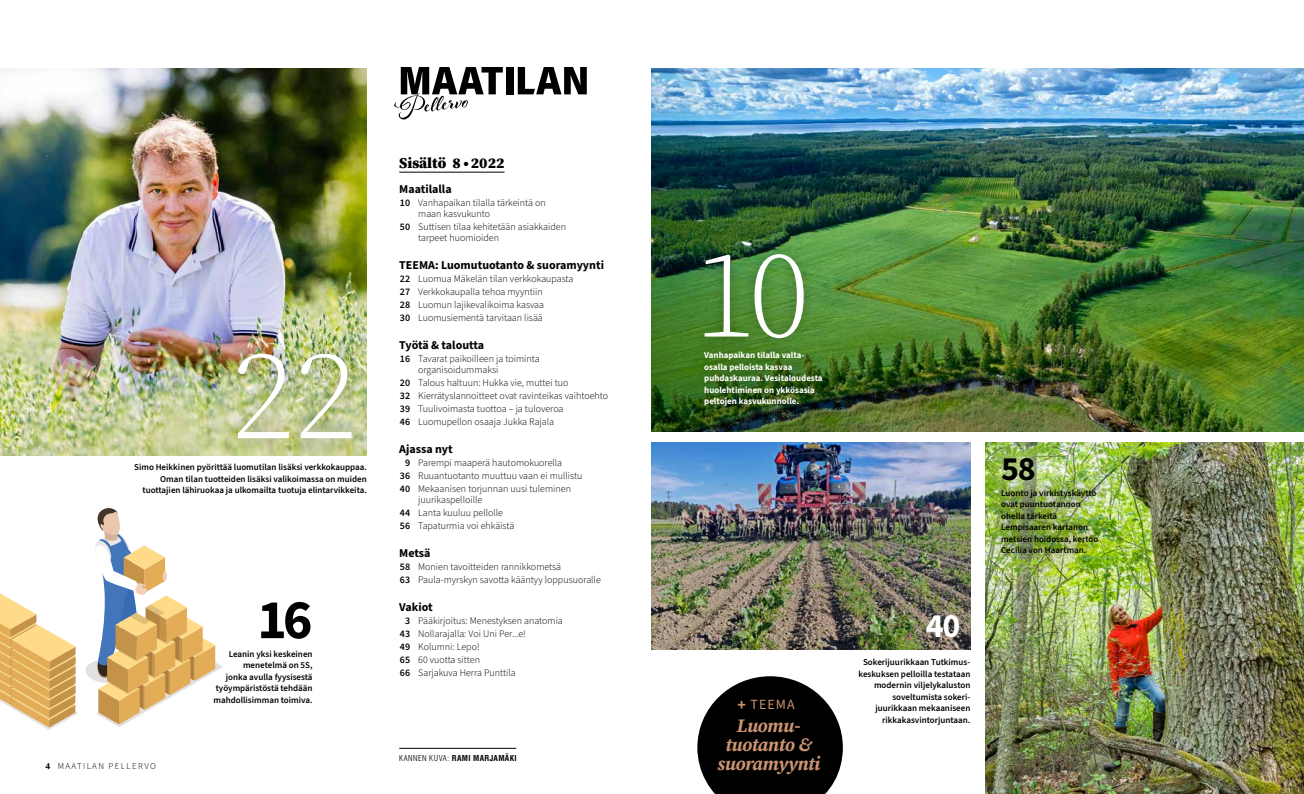
<style>
.page{position:relative;width:1304px;height:794px;background:#fff}
.page>*{position:absolute;margin:0;border:0;box-sizing:border-box;transform-origin:0 0}
.t1{font:300 127px "Source Serif 4";color:#fff}
.t2{font:300 124.1px "Source Serif 4";color:#fff}
.t3{font:700 56px "Source Sans 3";color:#000}
.t4{font:700 34px "Source Sans 3";color:#fff}
.t5{font:700 34px "Source Sans 3";color:#000}
.t6{font:italic 700 19px/19px "Source Serif 4";letter-spacing:-.02em;color:#ca9371;text-align:center}
.t7{font:900 15px "Source Serif 4";color:#000}
.t8{font:14px "Source Sans 3";letter-spacing:.08em;color:#ca9371}
.t9{font:700 12px "Source Sans 3";color:#000}
.t10{font:700 12px "Source Sans 3";letter-spacing:-.02em;color:#000}
.t11{font:300 10px/13px "Source Sans 3";color:#000}
.t12{font:600 9px/11.5px "Source Sans 3";color:#000;text-align:right}
.t13{font:700 9px/11.5px "Source Sans 3";color:#fff}
.t14{font:300 9px "Source Sans 3";letter-spacing:.15em;color:#000}
.t15{font:700 condensed 8px "Helvetica LT Std";letter-spacing:.04em;color:#000}
.s1{font-family:"Source Serif 4";font-weight:700}
.s2{font-weight:600}
.s3{font-weight:300}
.s4{font-weight:700;font-size:16px}
</style>
<div class="page">
<div style="left:506px;top:67px;width:7px;height:27px;background:#000"></div>
<svg style="left:518px;top:67px;width:69px;height:27px"></svg>
<svg style="left:394px;top:67px;width:109px;height:53px"></svg>
<hr style="left:399px;top:748px;width:117px;height:1px;background:#000">
<svg style="left:697px;top:676px;width:146px;height:118px"></svg>
<hr style="left:399px;top:172px;width:105px;height:1px;background:#000">
<img style="left:0;top:68px;width:367px;height:387px">
<img style="left:652px;top:68px;width:652px;height:363px">
<img style="left:985px;top:442px;width:319px;height:352px">
<img style="left:652px;top:442px;width:318px;height:207px">
<svg style="left:86px;top:508px;width:137px;height:219px"></svg>
<svg style="left:0;top:593px;width:78px;height:137px"></svg>
<div style="left:693px;top:242px;width:123px;height:108px;background:#000;opacity:.3"></div>
<div style="left:220px;top:335px;width:149px;height:122px;background:#000;opacity:.3"></div>
<div style="left:988px;top:442px;width:61px;height:53px;background:#fff;opacity:.75"></div>
<div style="left:986px;top:475px;width:126px;height:93px;background:#000;opacity:.95"></div>
<div style="left:683px;top:331px;width:159px;height:95px;background:#000;opacity:.4"></div>
<h1 class="t1" style="left:232px;top:314px;width:127px">22</h1>
<p class="t12" style="left:134px;top:462px;width:234px">Simo Heikkinen pyörittää luomutilan lisäksi verkkokauppaa.<br>Oman tilan tuotteiden lisäksi valikoimassa on muiden tuottajien lähiruokaa ja ulkomailta tuotuja elintarvikkeita.</p>
<h3 class="t3" style="left:257px;top:582px;width:57px">16</h3>
<p class="t14" style="left:45px;top:760px;width:112px"><span class="s1">4</span> MAATILAN PELLERVO</p>
<p class="t12" style="left:213px;top:648px;width:101px">Leanin yksi keskeinen menetelmä on 5S,<br>jonka avulla fyysisestä työympäristöstä tehdään mahdollisimman toimiva.</p>
<h3 class="t7" style="left:399px;top:153px;width:107px">Sisältö 8 ● 2022</h3>
<p class="t9" style="left:399px;top:181px;width:54px">Maatilalla</p>
<p class="t11" style="left:418px;top:198px;width:129px;line-height:11px;text-indent:-18px"><span class="s2">10</span> Vanhapaikan tilalla tärkeintä on maan kasvukunto</p>
<p class="t11" style="left:418px;top:221px;width:149px;line-height:11px;text-indent:-18px"><span class="s2">50</span> Suttisen tilaa kehitetään asiakkaiden tarpeet huomioiden</p>
<p class="t9" style="left:399px;top:257px;width:206px">TEEMA: Luomutuotanto &amp; suoramyynti</p>
<p class="t11" style="left:400px;top:272px;width:175px"><span class="s2">22</span> Luomua Mäkelän tilan verkkokaupasta <span class="s2">27</span> Verkkokaupalla tehoa myyntiin<br><span class="s2">28</span> Luomun lajikevalikoima kasvaa<br><span class="s2">30</span> Luomusiementä tarvitaan lisää</p>
<p class="t10" style="left:399px;top:337px;width:86px">Työtä &amp; taloutta</p>
<p class="t11" style="left:418px;top:353px;width:123px;line-height:11px;text-indent:-18px"><span class="s2">16</span> Tavarat paikoilleen ja toiminta organisoidummaksi</p>
<p class="t11" style="left:400px;top:376px;width:210px"><span class="s2">20</span> Talous haltuun: Hukka vie, muttei tuo<br><span class="s2">32</span> Kierrätyslannoitteet ovat ravinteikas vaihtoehto <span class="s2">39</span> Tuulivoimasta tuottoa – ja tuloveroa<br><span class="s2">46</span> Luomupellon osaaja Jukka Rajala</p>
<p class="t9" style="left:399px;top:441px;width:55px">Ajassa nyt</p>
<p class="t11" style="left:400px;top:456px;width:184px;text-indent:5px"><span class="s2">9</span> Parempi maaperä hautomokuorella<br><span class="s2">36</span> Ruuantuotanto muuttuu vaan ei mullistu<br><span class="s2">40</span> Mekaanisen torjunnan uusi tuleminen</p>
<p class="t11" style="left:400px;top:493px;width:116px;text-indent:18px">juurikaspelloille<br><span class="s2">44</span> Lanta kuuluu pellolle<br><span class="s2">56</span> Tapaturmia voi ehkäistä</p>
<p class="t9" style="left:399px;top:545px;width:33px">Metsä</p>
<p class="t11" style="left:400px;top:560px;width:202px"><span class="s2">58</span> Monien tavoitteiden rannikkometsä<br><span class="s2">63</span> Paula-myrskyn savotta kääntyy loppusuoralle</p>
<p class="t9" style="left:399px;top:599px;width:35px">Vakiot</p>
<p class="t11" style="left:400px;top:614px;width:164px;text-indent:5px"><span class="s2">3</span> Pääkirjoitus: Menestyksen anatomia<br><span class="s2">43</span> Nollarajalla: Voi Uni Per...e!<br><span class="s2">49</span> Kolumni: Lepo!<br><span class="s2">65</span> 60 vuotta sitten<br><span class="s2">66</span> Sarjakuva Herra Punttila</p>
<p class="t15" style="left:399px;top:753px;width:119px"><span class="s3">KANNEN KUVA:</span> RAMI MARJAMÄKI</p>
<h2 class="t2" style="left:695px;top:215px;width:117px">10</h2>
<p class="t13" style="left:704px;top:349px;width:120px">Vanhapaikan tilalla valta&shy;osalla pelloista kasvaa puhdaskauraa. Vesitaloudesta huolehtiminen on ykkösasia peltojen kasvukunnolle.</p>
<h3 class="t8" style="left:738px;top:695px;width:59px"><span class="s4">+</span> TEEMA</h3>
<h3 class="t6" style="left:718px;top:715px;width:105px">Luomu&shy;tuotanto &amp; suoramyynti</h3>
<h3 class="t4" style="left:926px;top:603px;width:36px">40</h3>
<p class="t12" style="left:858px;top:656px;width:113px">Sokerijuurikkaan Tutkimus&shy;keskuksen pelloilla testataan modernin viljelykaluston soveltumista sokeri&shy;juurikkaan mekaaniseen rikkakasvintorjuntaan.</p>
<h3 class="t5" style="left:1001px;top:446px;width:36px">58</h3>
<p class="t12" style="left:1001px;top:487px;width:99px;text-align:left">Luonto ja virkistyskäyttö ovat puuntuotannon ohella tärkeitä<br>Lempisaaren kartanon metsien hoidossa, kertoo<br>Cecilia von Haartman.</p>
</div>
